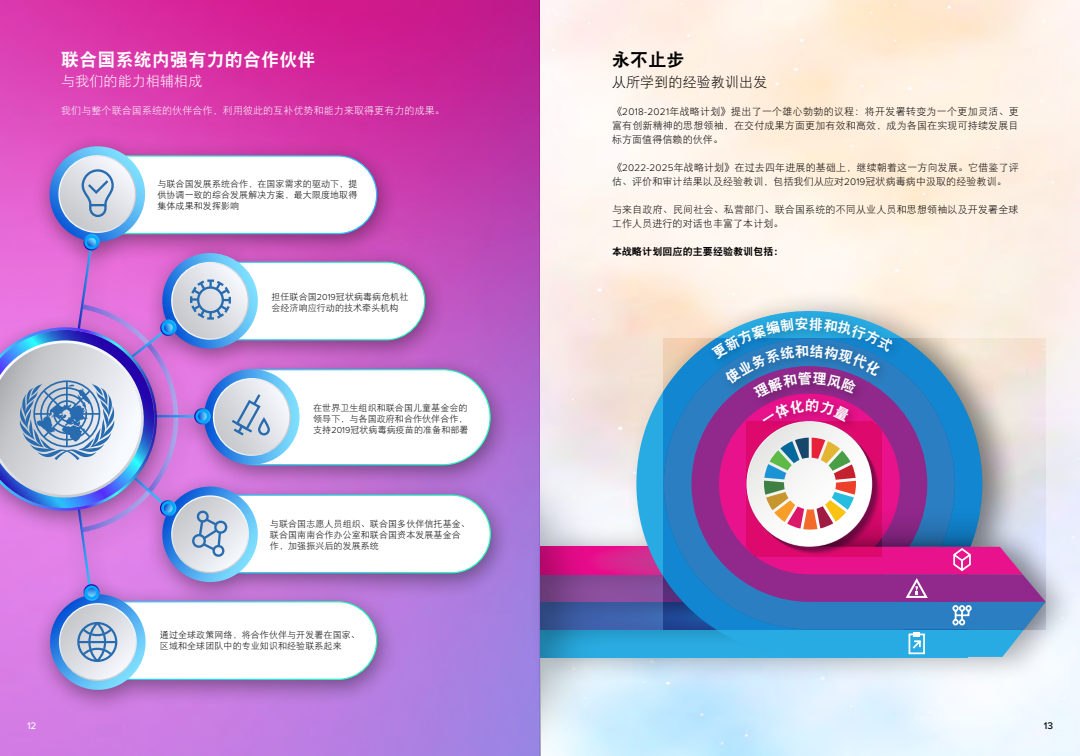
<style>
.page{position:relative;width:1080px;height:756px;background:#fff}
.page>*{position:absolute;margin:0;border:0;box-sizing:border-box;transform-origin:0 0}
.t1{font:18px "DFP Hei W9";letter-spacing:.01em;color:#fff}
.t2{font:18px "DFP Hei W9";color:#000}
.t3{font:14px "DFP Hei W3";letter-spacing:.01em;color:#000}
.t4{font:14px "DFP Hei W3";letter-spacing:.01em;color:#fff}
.t5{font:10px/14px "DFP Hei W3";letter-spacing:.015em;color:#000}
.t6{font:10px "DFP Hei W3";letter-spacing:.01em;color:#fff}
.t7{font:10px "DFP Hei W9";letter-spacing:.01em;color:#000}
.t8{font:500 10px "Proxima Nova";color:#fff}
.t9{font:500 10px "Proxima Nova";color:#000}
.t10{font:9px/10.8px "DFP Hei W3";letter-spacing:.01em;color:#000}
.s1{font-family:"Proxima Nova";font-weight:300}
</style>
<div class="page">
<img style="left:0;top:0;width:1080px;height:756px">
<div style="left:0;top:132px;width:513px;height:584px;background:#000;opacity:.41"></div>
<div style="left:77px;top:602px;width:300px;height:77px;background:#fff;border-radius:39px"></div>
<div style="left:178px;top:495px;width:312px;height:78px;background:#fff;border-radius:39px"></div>
<div style="left:178px;top:494px;width:313px;height:79px;border:1px solid #fff;border-radius:39px"></div>
<div style="left:208px;top:370px;width:282px;height:95px;background:#fff;border-radius:48px"></div>
<div style="left:208px;top:369px;width:283px;height:96px;border:1px solid #fff;border-radius:48px"></div>
<div style="left:178px;top:262px;width:247px;height:78px;background:#fff;border-radius:39px"></div>
<div style="left:178px;top:262px;width:247px;height:78px;border:1px solid #fff;border-radius:39px"></div>
<div style="left:66px;top:156px;width:311px;height:78px;background:#fff;border-radius:39px"></div>
<svg style="left:0;top:146px;width:295px;height:549px"></svg>
<div style="left:528px;top:288px;width:552px;height:468px;background:#000;opacity:.31"></div>
<img style="left:614px;top:539px;width:22px;height:58px">
<svg style="left:614px;top:547px;width:22px;height:27px"></svg>
<svg style="left:636px;top:311px;width:388px;height:346px;background:#74b4d5"></svg>
<svg style="left:664px;top:339px;width:382px;height:290px;background:#5894c1"></svg>
<svg style="left:691px;top:366px;width:355px;height:236px;background:#8c8dbf"></svg>
<svg style="left:719px;top:394px;width:304px;height:180px;background:#aa6fa9"></svg>
<div style="left:747px;top:422px;width:124px;height:124px;background:#eeeded;border-radius:62px"></div>
<img style="left:540px;top:378px;width:74px;height:378px">
<div style="left:757px;top:393px;width:103px;height:40px;background:#000;opacity:.27"></div>
<div style="left:706px;top:311px;width:198px;height:59px;background:#000;opacity:.27"></div>
<div style="left:909px;top:634px;width:16px;height:20px;border:2px solid #fff"></div>
<svg style="left:911px;top:632px;width:11px;height:19px"></svg>
<svg style="left:764px;top:438px;width:218px;height:188px;background:#9466a4"></svg>
<svg style="left:711px;top:317px;width:183px;height:105px;background:#615faa"></svg>
<h1 class="t1" style="left:61px;top:50px;width:256px">联合国系统内强有力的合作伙伴</h1>
<h2 class="t4" style="left:61px;top:73px;width:143px">与我们的能力相辅相成</h2>
<p class="t6" style="left:61px;top:105px;width:385px">我们与整个联合国系统的伙伴合作，利用彼此的互补优势和能力来取得更有力的成果。</p>
<p class="t10" style="left:157px;top:178px;width:201px;text-align:justify">与联合国发展系统合作，在国家需求的驱动下，提供协调一致的综合发展解决方案，最大限度地取得集体成果和发挥影响</p>
<p class="t10" style="left:271px;top:291px;width:139px">担任联合国<span class="s1">2019</span>冠状病毒病危机社会经济响应行动的技术牵头机构</p>
<p class="t8" style="left:27px;top:719px;width:11px">12</p>
<p class="t10" style="left:313px;top:403px;width:157px;text-align:justify">在世界卫生组织和联合国儿童基金会的领导下，与各国政府和合作伙伴合作，支持<span class="s1">2019</span>冠状病毒病疫苗的准备和部署</p>
<p class="t10" style="left:270px;top:518px;width:201px">与联合国志愿人员组织、联合国多伙伴信托基金、联合国南南合作办公室和联合国资本发展基金合作，加强振兴后的发展系统</p>
<p class="t10" style="left:160px;top:629px;width:201px">通过全球政策网络，将合作伙伴与开发署在国家、区域和全球团队中的专业知识和经验联系起来</p>
<h1 class="t2" style="left:612px;top:50px;width:74px">永不止步</h1>
<h2 class="t3" style="left:612px;top:74px;width:157px">从所学到的经验教训出发</h2>
<p class="t5" style="left:612px;top:104px;width:408px;text-align:justify">《<span class="s1">2018-2021</span>年战略计划》提出了一个雄心勃勃的议程：将开发署转变为一个更加灵活、更富有创新精神的思想领袖，在交付成果方面更加有效和高效，成为各国在实现可持续发展目标方面值得信赖的伙伴。</p>
<p class="t5" style="left:612px;top:160px;width:408px">《<span class="s1">2022-2025</span>年战略计划》在过去四年进展的基础上，继续朝着这一方向发展。它借鉴了评估、评价和审计结果以及经验教训，包括我们从应对<span class="s1">2019</span>冠状病毒病中汲取的经验教训。</p>
<p class="t5" style="left:612px;top:202px;width:408px">与来自政府、民间社会、私营部门、联合国系统的不同从业人员和思想领袖以及开发署全球工作人员进行的对话也丰富了本计划。</p>
<p class="t7" style="left:612px;top:246px;width:173px">本战略计划回应的主要经验教训包括：</p>
<p class="t9" style="left:1044px;top:719px;width:11px">13</p>
</div>
